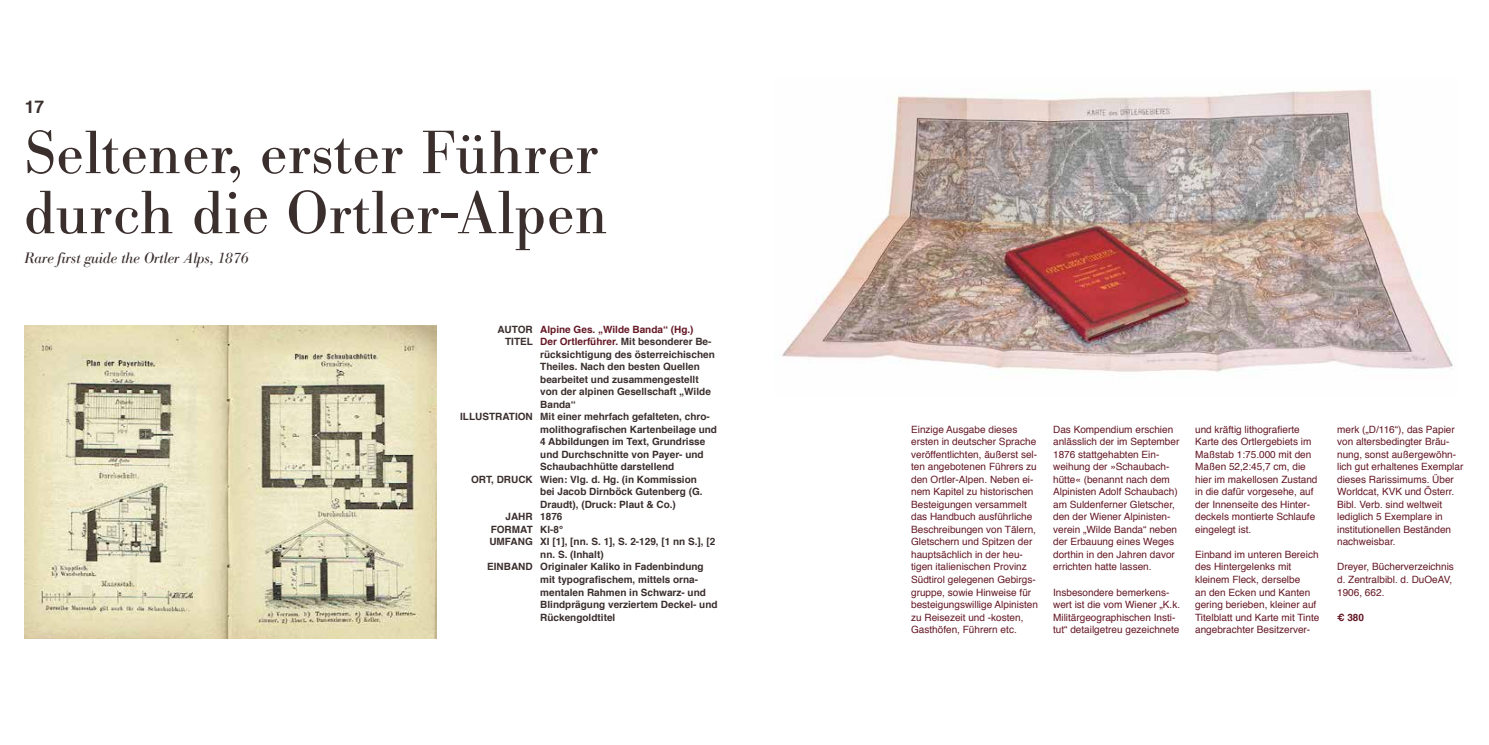
<style>
.page{position:relative;width:1489px;height:745px;background:#fff}
.page>*{position:absolute;margin:0;border:0;box-sizing:border-box;transform-origin:0 0}
.t1{font:60px/60px "Modern Bodoni";letter-spacing:.02em;color:#3b2f2e}
.t2{font:700 17.5px "Helvetica";color:#3b2f2e}
.t3{font:italic 15px "Modern Bodoni";color:#3b2f2e}
.t4{font:10px/12.5px "Helvetica";color:#651825}
.t5{font:700 10px "Helvetica";color:#3b2f2e}
.t6{font:700 10px "Helvetica";color:#651825}
.s1{color:#3b2f2e}
.s2{color:#651825}
</style>
<div class="page">
<img style="left:779px;top:89px;width:674px;height:284px">
<img style="left:25px;top:325px;width:411px;height:312px">
<h2 class="t2" style="left:25px;top:93px;width:21px">17</h2>
<h1 class="t1" style="left:25px;top:124px;width:584px">Seltener, erster Führer durch die Ortler-Alpen</h1>
<h3 class="t3" style="left:25px;top:249px;width:225px">Rare first guide the Ortler Alps, 1876</h3>
<p class="t6" style="left:497px;top:321px;width:198px"><span class="s1">AUTOR</span> Alpine Ges. „Wilde Banda“ (Hg.)</p>
<p class="t5" style="left:505px;top:333px;width:208px">TITEL <span class="s2">Der Ortlerführer.</span> Mit besonderer Be-</p>
<p class="t5" style="left:540px;top:346px;width:176px">rücksichtigung des österreichischen</p>
<p class="t5" style="left:540px;top:358px;width:161px">Theiles. Nach den besten Quellen</p>
<p class="t5" style="left:540px;top:371px;width:160px">bearbeitet und zusammengestellt</p>
<p class="t5" style="left:540px;top:383px;width:172px">von der alpinen Gesellschaft „Wilde</p>
<p class="t5" style="left:540px;top:396px;width:37px">Banda“</p>
<p class="t5" style="left:460px;top:408px;width:251px">ILLUSTRATION Mit einer mehrfach gefalteten, chro-</p>
<p class="t5" style="left:540px;top:421px;width:178px">molithografischen Kartenbeilage und</p>
<p class="t5" style="left:540px;top:433px;width:167px">4 Abbildungen im Text, Grundrisse</p>
<p class="t5" style="left:540px;top:446px;width:165px">und Durchschnitte von Payer- und</p>
<p class="t5" style="left:540px;top:458px;width:135px">Schaubachhütte darstellend</p>
<p class="t5" style="left:471px;top:471px;width:227px">ORT, DRUCK Wien: Vlg. d. Hg. (in Kommission</p>
<p class="t5" style="left:540px;top:483px;width:164px">bei Jacob Dirnböck Gutenberg (G.</p>
<p class="t5" style="left:540px;top:496px;width:137px">Draudt), (Druck: Plaut &amp; Co.)</p>
<p class="t5" style="left:505px;top:508px;width:58px">JAHR 1876</p>
<p class="t5" style="left:490px;top:521px;width:74px">FORMAT Kl-8°</p>
<p class="t5" style="left:489px;top:533px;width:227px">UMFANG XI [1], [nn. S. 1], S. 2-129, [1 nn S.], [2</p>
<p class="t5" style="left:540px;top:546px;width:65px">nn. S. (Inhalt)</p>
<p class="t5" style="left:487px;top:558px;width:218px">EINBAND Originaler Kaliko in Fadenbindung</p>
<p class="t5" style="left:540px;top:571px;width:159px">mit typografischem, mittels orna-</p>
<p class="t5" style="left:540px;top:583px;width:167px">mentalen Rahmen in Schwarz- und</p>
<p class="t5" style="left:540px;top:596px;width:179px">Blindprägung verziertem Deckel- und</p>
<p class="t5" style="left:540px;top:608px;width:77px">Rückengoldtitel</p>
<p class="t4" style="left:911px;top:423px;width:128px">Einzige Ausgabe dieses ersten in deutscher Sprache veröffentlichten, äußerst sel&shy;ten angebotenen Führers zu den Ortler-Alpen. Neben ei&shy;nem Kapitel zu historischen<br>Besteigungen versammelt das Handbuch ausführliche<br>Beschreibungen von Tälern,<br>Gletschern und Spitzen der hauptsächlich in der heu&shy;tigen italienischen Provinz<br>Südtirol gelegenen Gebirgs&shy;gruppe, sowie Hinweise für besteigungswillige Alpinisten zu Reisezeit und -kosten,<br>Gasthöfen, Führern etc.</p>
<p class="t4" style="left:1053px;top:423px;width:128px">Das Kompendium erschien anlässlich der im September<br>1876 stattgehabten Ein&shy;weihung der »Schaubach&shy;hütte« (benannt nach dem<br>Alpinisten Adolf Schaubach) am Suldenferner Gletscher, den der Wiener Alpinisten&shy;verein „Wilde Banda“ neben der Erbauung eines Weges dorthin in den Jahren davor errichten hatte lassen.</p>
<p class="t4" style="left:1053px;top:585px;width:128px">I nsbesondere bemerkens&shy;wert ist die vom Wiener „K.k.<br>Militärgeographischen I nsti&shy;tut“ detailgetreu gezeichnete</p>
<p class="t4" style="left:1195px;top:423px;width:124px">und kräftig lithografierte<br>Karte des Ortlergebiets im<br>Maßstab 1:75.000 mit den<br>Maßen 52,2:45,7 cm, die hier im makellosen Zustand in die dafür vorgesehe, auf der I nnenseite des Hinter&shy;deckels montierte Schlaufe eingelegt ist.</p>
<p class="t4" style="left:1195px;top:548px;width:126px">Einband im unteren Bereich des Hintergelenks mit kleinem Fleck, derselbe<br>an den Ecken und Kanten gering berieben, kleiner auf<br>Titelblatt und Karte mit Tinte angebrachter Besitzerver-</p>
<p class="t4" style="left:1336px;top:423px;width:128px">merk („D/116“), das Papier von altersbedingter Bräu&shy;nung, sonst außergewöhn&shy;lich gut erhaltenes Exemplar dieses Rarissimums. Über<br>Worldcat, KVK und Österr.<br>Bibl. Verb. sind weltweit lediglich 5 Exemplare in institutionellen Beständen nachweisbar.</p>
<p class="t4" style="left:1336px;top:560px;width:118px">Dreyer, Bücherverzeichnis d. Zentralbibl. d. DuOeAV,<br>1906, 662.</p>
<p class="t6" style="left:1336px;top:608px;width:28px">€ 380</p>
</div>
